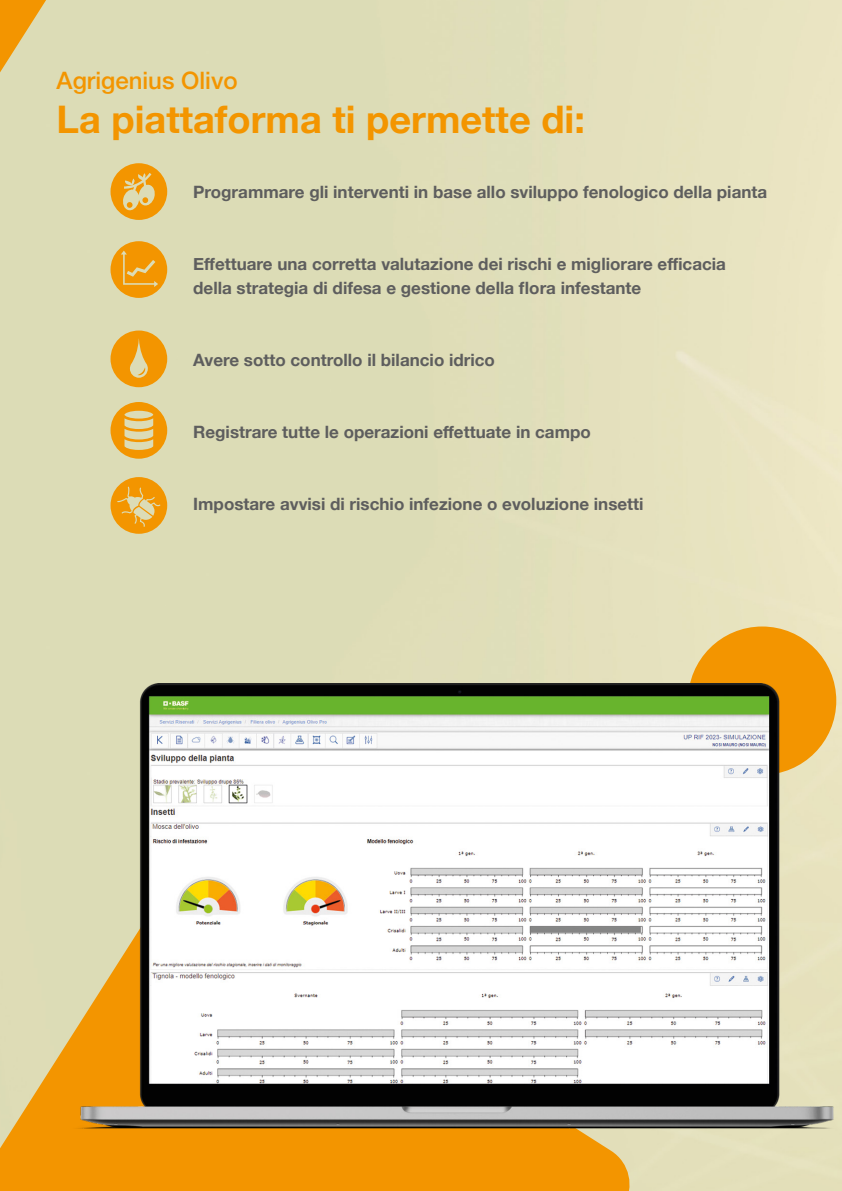
<style>
.page{position:relative;width:842px;height:1191px;background:#fff}
.page>*{position:absolute;margin:0;border:0;box-sizing:border-box;transform-origin:0 0}
.t1{font:700 38px "Helvetica Neue";color:#f39500}
.t2{font:500 24px "Helvetica Neue";color:#f39500}
.t3{font:700 17px/24px "Helvetica Neue";color:#5e5e5e}
</style>
<div class="page">
<img style="left:0;top:0;width:842px;height:1191px">
<svg style="left:0;top:882px;width:635px;height:309px;background:#eea325"></svg>
<svg style="left:0;top:0;width:101px;height:118px;background:#dfd29c"></svg>
<div style="left:688px;top:626px;width:148px;height:149px;background:#f39500;border-radius:50%"></div>
<svg style="left:111px;top:477px;width:56px;height:57px;background:#eaae41"></svg>
<svg style="left:111px;top:241px;width:56px;height:57px;background:#eca933"></svg>
<svg style="left:111px;top:402px;width:56px;height:57px;background:#e8b656"></svg>
<svg style="left:111px;top:330px;width:56px;height:57px;background:#ebab39"></svg>
<svg style="left:111px;top:163px;width:56px;height:57px;background:#e9b149"></svg>
<svg style="left:142px;top:197px;width:7px;height:6px"></svg>
<img style="left:32px;top:683px;width:810px;height:456px">
<h2 class="t2" style="left:57px;top:61px;width:183px">Agrigenius Olivo</h2>
<h1 class="t1" style="left:57px;top:90px;width:530px">La piattaforma ti permette di:</h1>
<p class="t3" style="left:193px;top:180px;width:575px">Programmare gli interventi in base allo sviluppo fenologico della pianta</p>
<p class="t3" style="left:193px;top:252px;width:534px">Effettuare una corretta valutazione dei rischi e migliorare efficacia della strategia di difesa e gestione della flora infestante</p>
<p class="t3" style="left:193px;top:348px;width:303px">Avere sotto controllo il bilancio idrico</p>
<p class="t3" style="left:193px;top:420px;width:399px">Registrare tutte le operazioni effettuate in campo</p>
<p class="t3" style="left:193px;top:492px;width:452px">Impostare avvisi di rischio infezione o evoluzione insetti</p>
</div>
